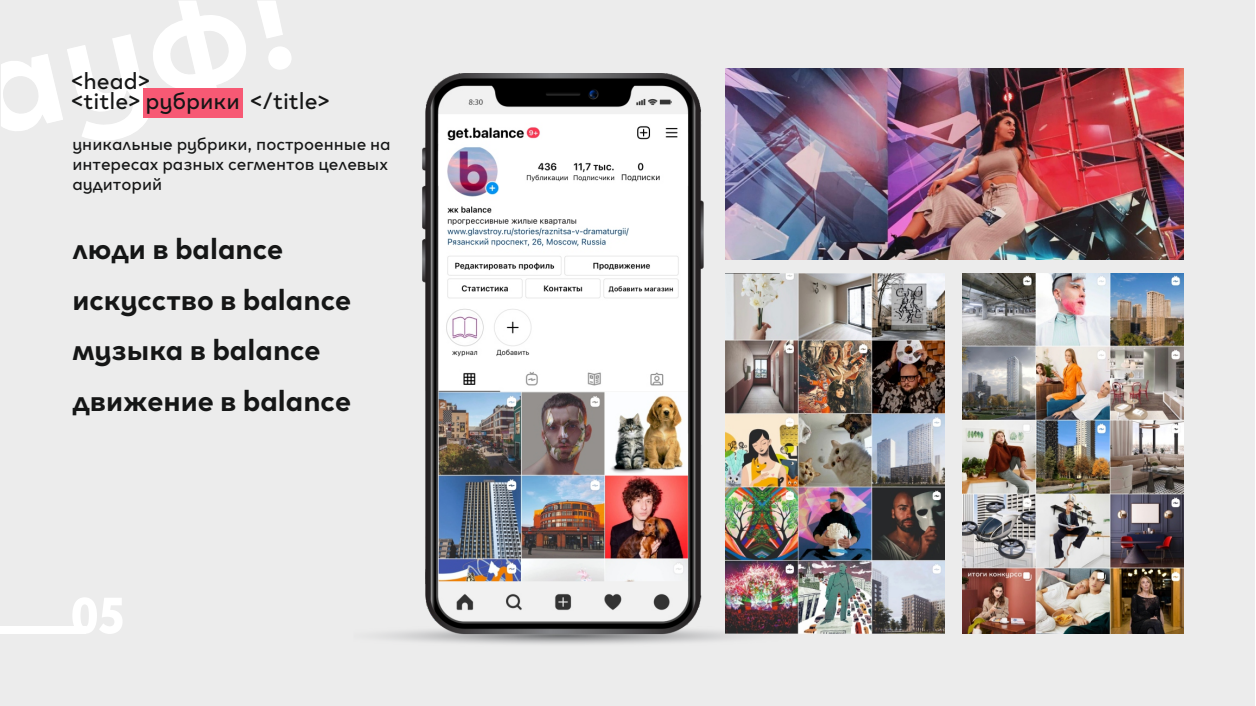
<style>
.page{position:relative;width:1256px;height:706px;background:#fff}
.page>*{position:absolute;margin:0;border:0;box-sizing:border-box;transform-origin:0 0}
.t1{font:700 30px/50.6px "TRY Clother";color:#151616}
.t2{font:24px/20.1px "TRY Clother";color:#151616}
.t3{font:18px/20.2px "TRY Clother";color:#151616}
</style>
<div class="page">
<div style="left:0;top:0;width:1255px;height:706px;background:#ececec"></div>
<div style="left:0;top:626px;width:85px;height:8px;background:#fff"></div>
<svg style="left:1px;top:1px;width:291px;height:140px"></svg>
<div style="left:143px;top:88px;width:100px;height:30px;background:#f75974"></div>
<img style="left:381px;top:73px;width:426px;height:571px">
<img style="left:438px;top:114px;width:249px;height:467px">
<img style="left:962px;top:274px;width:221px;height:360px">
<img style="left:725px;top:274px;width:219px;height:360px">
<img style="left:725px;top:68px;width:458px;height:191px">
<h2 class="t2" style="left:72px;top:72px;width:259px">&lt;head&gt;<br>&lt;title&gt; рубрики &lt;/title&gt;</h2>
<p class="t3" style="left:72px;top:134px;width:320px">уникальные рубрики, построенные на интересах разных сегментов целевых аудиторий</p>
<h1 class="t1" style="left:72px;top:225px;width:280px">люди в balance искусство в balance</h1>
<h1 class="t1" style="left:72px;top:326px;width:250px">музыка в balance</h1>
<h1 class="t1" style="left:72px;top:376px;width:280px">движение в balance</h1>
</div>
